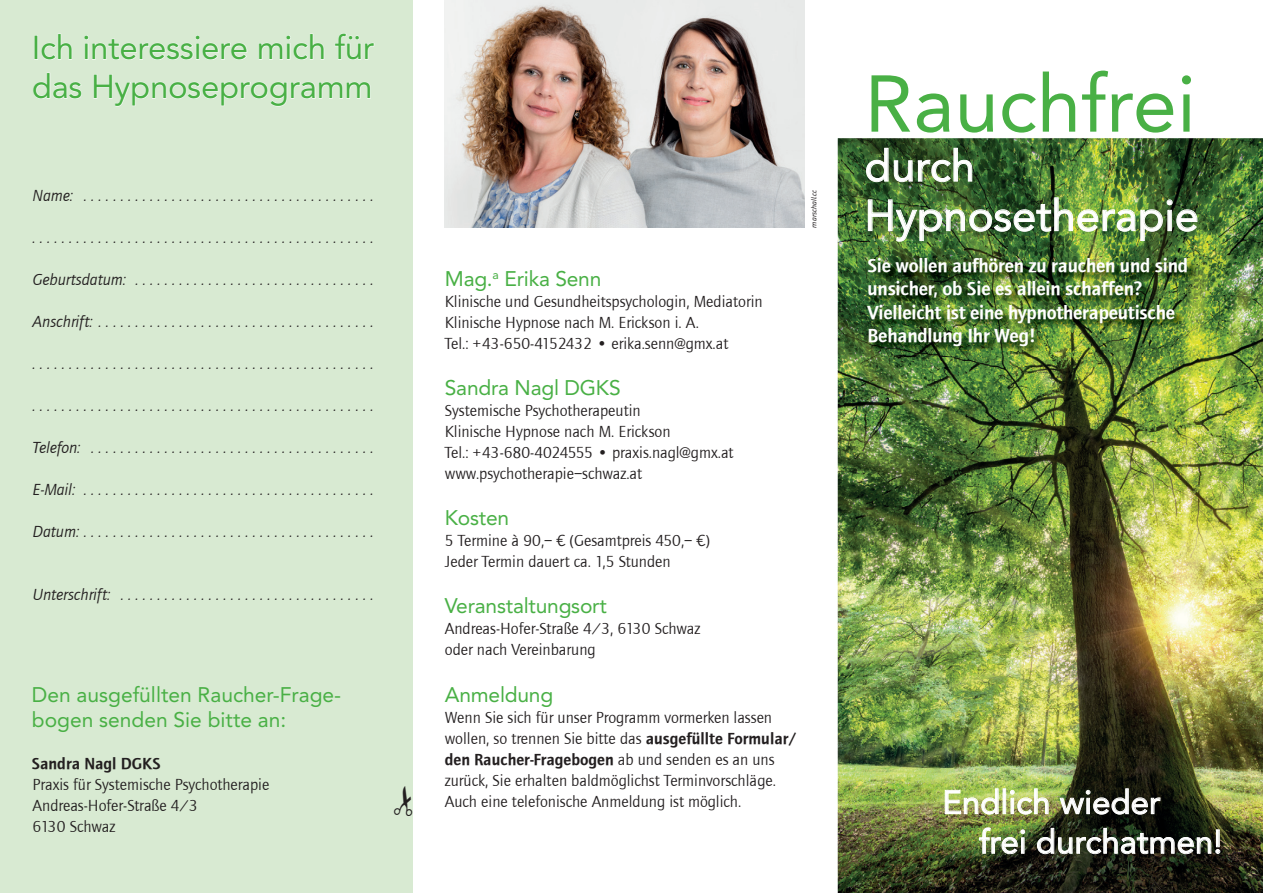
<style>
.page{position:relative;width:1263px;height:893px;background:#fff}
.page>*{position:absolute;margin:0;border:0;box-sizing:border-box;transform-origin:0 0}
.t1{font:79.5px "Avenir";color:#49b045}
.t2{font:43.5px/49.5px "Avenir";color:#fff}
.t3{font:33px/39px "Avenir";letter-spacing:-.01em;color:#49b045}
.t4{font:33px/39.6px "Avenir";color:#fff}
.t5{font:21px/25.2px "Avenir";letter-spacing:-.01em;color:#49b045}
.t6{font:19.5px/23.4px "Foundry Journal Demi";letter-spacing:-.01em;color:#fff}
.t7{font:16.5px/21px "Foundry Journal";color:#231f20}
.t8{font:italic 16.5px "Foundry Journal";color:#231f20}
.t9{font:16.5px "Foundry Journal Demi";color:#231f20}
.t10{font:italic 7.5px "Klavika";color:#231f20}
.s1{font-family:"Foundry Journal Demi"}
.s2{font-family:"Foundry Journal"}
</style>
<div class="page">
<div style="left:0;top:0;width:412px;height:893px;background:#d8ead2"></div>
<img style="left:838px;top:138px;width:425px;height:755px">
<svg style="left:866px;top:148px;width:106px;height:34px"></svg>
<img style="left:868px;top:197px;width:329px;height:45px">
<img style="left:445px;top:0;width:360px;height:227px">
<div style="left:34px;top:35px;width:4px;height:24px;border:1px solid #fff"></div>
<svg style="left:41px;top:34px;width:31px;height:26px"></svg>
<svg style="left:84px;top:35px;width:163px;height:25px"></svg>
<svg style="left:259px;top:34px;width:65px;height:26px"></svg>
<svg style="left:334px;top:33px;width:40px;height:27px"></svg>
<svg style="left:33px;top:73px;width:49px;height:26px"></svg>
<svg style="left:93px;top:74px;width:278px;height:33px"></svg>
<img style="left:869px;top:259px;width:328px;height:97px">
<svg style="left:945px;top:788px;width:53px;height:26px"></svg>
<div style="left:1003px;top:789px;width:3px;height:25px;border:1px solid #fff"></div>
<svg style="left:1010px;top:788px;width:38px;height:26px"></svg>
<svg style="left:1060px;top:788px;width:100px;height:26px"></svg>
<svg style="left:979px;top:828px;width:46px;height:26px"></svg>
<svg style="left:1037px;top:828px;width:183px;height:26px"></svg>
<svg style="left:412px;top:786px;width:1px;height:30px"></svg>
<h3 class="t3" style="left:32px;top:28px;width:344px">Ich interessiere mich für das Hypnoseprogramm</h3>
<p class="t8" style="left:32px;top:186px;width:342px">Name: . . . . . . . . . . . . . . . . . . . . . . . . . . . . . . . . . . . . . . . .</p>
<p class="t8" style="left:32px;top:228px;width:342px">. . . . . . . . . . . . . . . . . . . . . . . . . . . . . . . . . . . . . . . . . . . . . . .</p>
<p class="t8" style="left:32px;top:270px;width:342px">Geburtsdatum: . . . . . . . . . . . . . . . . . . . . . . . . . . . . . . . . .</p>
<p class="t8" style="left:32px;top:312px;width:342px">Anschrift: . . . . . . . . . . . . . . . . . . . . . . . . . . . . . . . . . . . . . .</p>
<p class="t8" style="left:32px;top:354px;width:342px">. . . . . . . . . . . . . . . . . . . . . . . . . . . . . . . . . . . . . . . . . . . . . . .</p>
<p class="t8" style="left:32px;top:396px;width:342px">. . . . . . . . . . . . . . . . . . . . . . . . . . . . . . . . . . . . . . . . . . . . . . .</p>
<p class="t8" style="left:32px;top:438px;width:342px">Telefon: . . . . . . . . . . . . . . . . . . . . . . . . . . . . . . . . . . . . . . .</p>
<p class="t8" style="left:32px;top:480px;width:342px">E-Mail: . . . . . . . . . . . . . . . . . . . . . . . . . . . . . . . . . . . . . . . .</p>
<p class="t8" style="left:32px;top:522px;width:342px">Datum: . . . . . . . . . . . . . . . . . . . . . . . . . . . . . . . . . . . . . . . .</p>
<p class="t8" style="left:32px;top:585px;width:342px">Unterschrift: . . . . . . . . . . . . . . . . . . . . . . . . . . . . . . . . . . .</p>
<p class="t5" style="left:32px;top:682px;width:311px">Den ausgefüllten Raucher-Frage&shy;bogen senden Sie bitte an:</p>
<p class="t9" style="left:32px;top:754px;width:130px">Sandra Nagl DGKS</p>
<p class="t7" style="left:33px;top:774px;width:238px">Praxis für Systemische Psychotherapie<br>Andreas-Hofer-Straße 4/3<br>6130 Schwaz</p>
<p class="t10" style="left:810px;top:227px;width:39px;rotate:-90deg">marschall.cc</p>
<p class="t5" style="left:445px;top:266px;width:158px">Mag.<sup>a</sup> Erika Senn</p>
<p class="t7" style="left:445px;top:291px;width:319px">Klinische und Gesundheitspsychologin, Mediatorin<br>Klinische Hypnose nach M. Erickson i. A.<br>Tel.: +43-650-4152432 • erika.senn@gmx.at</p>
<p class="t5" style="left:445px;top:375px;width:177px">Sandra Nagl DGKS</p>
<p class="t7" style="left:445px;top:400px;width:290px">Systemische Psychotherapeutin<br>Klinische Hypnose nach M. Erickson<br>Tel.: +43-680-4024555 • praxis.nagl@gmx.at www.psychotherapie–schwaz.at</p>
<p class="t5" style="left:445px;top:505px;width:66px">Kosten</p>
<p class="t7" style="left:445px;top:531px;width:267px">5 Termine à 90,– € (Gesamtpreis 450,– €)<br>Jeder Termin dauert ca. 1,5 Stunden</p>
<p class="t5" style="left:445px;top:594px;width:164px">Veranstaltungsort</p>
<p class="t7" style="left:445px;top:619px;width:257px">Andreas-Hofer-Straße 4/3, 6130 Schwaz oder nach Vereinbarung</p>
<p class="t5" style="left:445px;top:682px;width:110px">Anmeldung</p>
<p class="t7" style="left:445px;top:707px;width:355px">Wenn Sie sich für unser Programm vormerken lassen wollen, so trennen Sie bitte das <span class="s1">ausgefüllte Formular/</span></p>
<p class="t9" style="left:445px;top:750px;width:331px">den Raucher-Fragebogen <span class="s2">ab und senden es an uns</span></p>
<p class="t7" style="left:445px;top:770px;width:333px">zurück, Sie erhalten baldmöglichst Terminvorschläge.<br>Auch eine telefonische Anmeldung ist möglich.</p>
<h1 class="t1" style="left:864px;top:58px;width:333px">Rauchfrei</h1>
<h2 class="t2" style="left:864px;top:141px;width:336px">durch<br>Hypnosetherapie</h2>
<p class="t6" style="left:867px;top:254px;width:322px">Sie wollen aufhören zu rauchen und sind unsicher, ob Sie es allein schaffen?<br>Vielleicht ist eine hypnotherapeutische Behandlung Ihr Weg!</p>
<h3 class="t4" style="left:979px;top:782px;width:245px;text-indent:-37px">Endlich wieder<br>frei durchatmen!</h3>
</div>
